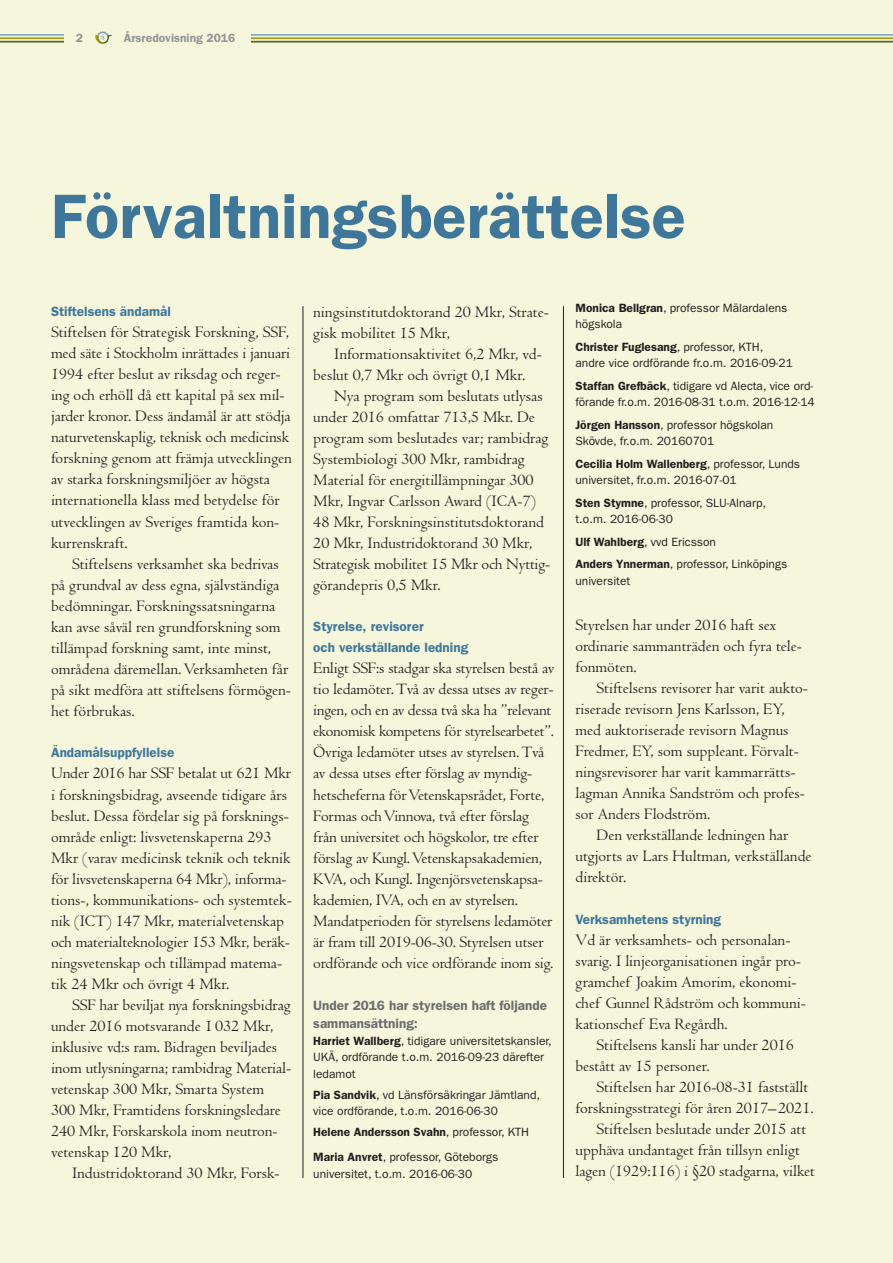
<style>
.page{position:relative;width:893px;height:1263px;background:#f5f6db}
.page>*{position:absolute;margin:0;border:0;box-sizing:border-box;transform-origin:0 0}
.t1{font:600 63px "Franklin Gothic";color:#3f779b}
.t2{font:16.5px/21px "Centaur";color:#231f20}
.t3{font:600 13.5px/21px "Franklin Gothic";color:#3f779b}
.t4{font:600 13.5px/18.8px "Franklin Gothic";color:#6c6d70}
.t5{font:12px/16.5px "ITC Franklin Gothic Std";color:#231f20}
.t6{font:600 12px "Franklin Gothic";color:#231f20}
.t7{font:600 12px "Franklin Gothic";color:#939598}
.s1{font-family:"Franklin Gothic";font-weight:600}
.s2{font-family:"ITC Franklin Gothic Std";font-weight:400}
</style>
<div class="page">
<hr style="left:0;top:34px;width:893px;height:2px;background:#8aa9bc">
<hr style="left:0;top:37px;width:893px;height:2px;background:#9e9a17">
<hr style="left:0;top:41px;width:893px;height:2px;background:#51671b">
<div style="left:65px;top:24px;width:186px;height:26px;background:#f5f6db"></div>
<svg style="left:95px;top:31px;width:17px;height:13px"></svg>
<hr style="left:303px;top:306px;width:1px;height:872px;background:#231f20">
<hr style="left:563px;top:306px;width:1px;height:872px;background:#231f20">
<p class="t7" style="left:76px;top:31px;width:9px">2</p>
<p class="t7" style="left:124px;top:31px;width:113px">Årsredovisning 2016</p>
<h1 class="t1" style="left:51px;top:179px;width:636px">Förvaltningsberättelse</h1>
<p class="t3" style="left:51px;top:301px;width:121px">Stiftelsens ändamål</p>
<p class="t2" style="left:51px;top:322px;width:242px">Stiftelsen för Strategisk Forskning, SSF, med säte i Stockholm inrättades i januari 1994 efter beslut av riksdag och reger&shy;ing och erhöll då ett kapital på sex mil&shy;jarder kronor. Dess ändamål är att stödja naturvetenskaplig, teknisk och medicinsk forskning genom att främja utvecklingen av starka forskningsmiljöer av högsta internationella klass med betydelse för utvecklingen av Sveriges framtida kon&shy;kurrenskraft.</p>
<p class="t2" style="left:51px;top:553px;width:241px;text-indent:21px">Stiftelsens verksamhet ska bedrivas på grundval av dess egna, självständiga bedömningar. Forskningssatsningarna kan avse såväl ren grundforskning som tillämpad forskning samt, inte minst, områdena däremellan. Verksamheten får på sikt medföra att stiftelsens förmögen&shy;het förbrukas.</p>
<p class="t3" style="left:51px;top:742px;width:125px">Ändamålsuppfyllelse</p>
<p class="t2" style="left:51px;top:763px;width:242px">Under 2016 har SSF betalat ut 621 Mkr i forskningsbidrag, avseende tidigare års beslut. Dessa fördelar sig på forsknings&shy;område enligt: livsvetenskaperna 293<br>Mkr (varav medicinsk teknik och teknik för livsvetenskaperna 64 Mkr), informa&shy;tions-, kommunikations- och systemtek&shy;nik (ICT) 147 Mkr, materialvetenskap och materialteknologier 153 Mkr, beräk&shy;ningsvetenskap och tillämpad matema&shy;tik 24 Mkr och övrigt 4 Mkr.</p>
<p class="t2" style="left:51px;top:994px;width:242px;text-indent:21px">SSF har beviljat nya forskningsbidrag under 2016 motsvarande 1 032 Mkr, inklusive vd:s ram. Bidragen beviljades inom utlysningarna; rambidrag Material&shy;vetenskap 300 Mkr, Smarta System 300 Mkr, Framtidens forskningsledare 240 Mkr, Forskarskola inom neutron&shy;vetenskap 120 Mkr,</p>
<p class="t2" style="left:72px;top:1162px;width:209px">Industridoktorand 30 Mkr, Forsk-</p>
<p class="t2" style="left:313px;top:301px;width:237px">ningsinstitutdoktorand 20 Mkr, Strate&shy;gisk mobilitet 15 Mkr,</p>
<p class="t2" style="left:334px;top:343px;width:208px">Informationsaktivitet 6,2 Mkr, vd-</p>
<p class="t2" style="left:313px;top:364px;width:214px">beslut 0,7 Mkr och övrigt 0,1 Mkr.</p>
<p class="t2" style="left:334px;top:385px;width:210px">Nya program som beslutats utlysas</p>
<p class="t2" style="left:313px;top:406px;width:223px">under 2016 omfattar 713,5 Mkr. De</p>
<p class="t2" style="left:313px;top:427px;width:237px">program som beslutades var; rambidrag</p>
<p class="t2" style="left:313px;top:448px;width:213px">Systembiologi 300 Mkr, rambidrag</p>
<p class="t2" style="left:313px;top:469px;width:222px">Material för energitillämpningar 300</p>
<p class="t2" style="left:313px;top:490px;width:224px">Mkr, Ingvar Carlsson Award (ICA-7)</p>
<p class="t2" style="left:313px;top:511px;width:232px">48 Mkr, Forskningsinstitutsdoktorand</p>
<p class="t2" style="left:313px;top:532px;width:221px">20 Mkr, Industridoktorand 30 Mkr,</p>
<p class="t2" style="left:313px;top:553px;width:239px">Strategisk mobilitet 15 Mkr och Nyttig-</p>
<p class="t2" style="left:313px;top:574px;width:129px">görandepris 0,5 Mkr.</p>
<p class="t3" style="left:313px;top:616px;width:156px">Styrelse, revisorer<br>och verkställande ledning</p>
<p class="t2" style="left:313px;top:658px;width:242px">Enligt SSF:s stadgar ska styrelsen bestå av tio ledamöter. Två av dessa utses av reger&shy;ingen, och en av dessa två ska ha ”relevant ekonomisk kompetens för styrelsearbetet”.<br>Övriga ledamöter utses av styrelsen. Två av dessa utses efter förslag av myndig&shy;hetscheferna för Vetenskapsrådet, Forte, Formas och Vinnova, två efter förslag från universitet och högskolor, tre efter förslag av Kungl. Vetenskapsakademien, KVA, och Kungl. Ingenjörsvetenskapsa&shy;kademien, IVA, och en av styrelsen.<br>Mandatperioden för styrelsens ledamöter är fram till 2019-06-30. Styrelsen utser ordförande och vice ordförande inom sig.</p>
<p class="t4" style="left:313px;top:995px;width:235px">Under 2016 har styrelsen haft följande sammansättning:</p>
<p class="t5" style="left:313px;top:1032px;width:240px"><span class="s1">Harriet Wallberg</span>, tidigare universitetskansler,<br>UKÄ, ordförande t.o.m. 2016-09-23 därefter ledamot</p>
<p class="t5" style="left:313px;top:1086px;width:228px"><span class="s1">Pia Sandvik</span>, vd Länsförsäkringar Jämtland, vice ordförande, t.o.m. 2016-06-30</p>
<p class="t6" style="left:313px;top:1124px;width:217px">Helene Andersson Svahn<span class="s2">, professor, KTH</span></p>
<p class="t5" style="left:313px;top:1149px;width:187px"><span class="s1">Maria Anvret</span>, professor, Göteborgs universitet, t.o.m. 2016-06-30</p>
<p class="t5" style="left:575px;top:300px;width:214px"><span class="s1">Monica Bellgran</span>, professor Mälardalens högskola</p>
<p class="t6" style="left:575px;top:340px;width:189px">Christer Fuglesang<span class="s2">, professor, KTH,</span></p>
<p class="t5" style="left:575px;top:352px;width:239px;line-height:22.5px">andre vice ordförande fr.o.m. 2016-09-21<br><span class="s1">Staffan Grefbäck</span>, tidigare vd Alecta, vice ord-</p>
<p class="t5" style="left:575px;top:391px;width:241px;line-height:22.5px">förande fr.o.m. 2016-08-31 t.o.m. 2016-12-14<br><span class="s1">Jörgen Hansson</span>, professor högskolan</p>
<p class="t5" style="left:575px;top:433px;width:140px">Skövde, fr.o.m. 20160701</p>
<p class="t6" style="left:575px;top:456px;width:226px">Cecilia Holm Wallenberg<span class="s2">, professor, Lunds</span></p>
<p class="t5" style="left:575px;top:469px;width:192px;line-height:22.5px">universitet, fr.o.m. 2016-07-01<br><span class="s1">Sten Stymne</span>, professor, SLU-Alnarp,</p>
<p class="t5" style="left:575px;top:508px;width:213px;line-height:22.5px">t.o.m. 2016-06-30<br><span class="s1">Ulf Wahlberg</span>, vvd Ericsson<br><span class="s1">Anders Ynnerman</span>, professor, Linköpings</p>
<p class="t5" style="left:575px;top:572px;width:56px">universitet</p>
<p class="t2" style="left:575px;top:615px;width:228px">Styrelsen har under 2016 haft sex ordinarie sammanträden och fyra tele&shy;fonmöten.</p>
<p class="t2" style="left:575px;top:678px;width:234px;text-indent:21px">Stiftelsens revisorer har varit aukto&shy;riserade revisorn Jens Karlsson, EY, med auktoriserade revisorn Magnus Fredmer, EY, som suppleant. Förvalt&shy;ningsrevisorer har varit kammarrätts&shy;lagman Annika Sandström och profes&shy;sor Anders Flodström.</p>
<p class="t2" style="left:575px;top:825px;width:238px;text-indent:21px">Den verkställande ledningen har utgjorts av Lars Hultman, verkställande direktör.</p>
<p class="t3" style="left:575px;top:909px;width:147px">Verksamhetens styrning</p>
<p class="t2" style="left:575px;top:930px;width:229px">Vd är verksamhets- och personalan&shy;svarig. I linjeorganisationen ingår pro&shy;gramchef Joakim Amorim, ekonomi&shy;chef Gunnel Rådström och kommuni-- kationschef Eva Regårdh.</p>
<p class="t2" style="left:575px;top:1035px;width:220px;text-indent:21px">Stiftelsens kansli har under 2016 bestått av 15 personer.</p>
<p class="t2" style="left:596px;top:1077px;width:213px">Stiftelsen har 2016-08-31 fastställt</p>
<p class="t2" style="left:575px;top:1098px;width:240px">forskningsstrategi för åren 2017–2021.</p>
<p class="t2" style="left:596px;top:1119px;width:211px">Stiftelsen beslutade under 2015 att</p>
<p class="t2" style="left:575px;top:1140px;width:226px">upphäva undantaget från tillsyn enligt</p>
<p class="t2" style="left:575px;top:1161px;width:241px">lagen (1929:116) i §20 stadgarna, vilket</p>
</div>
